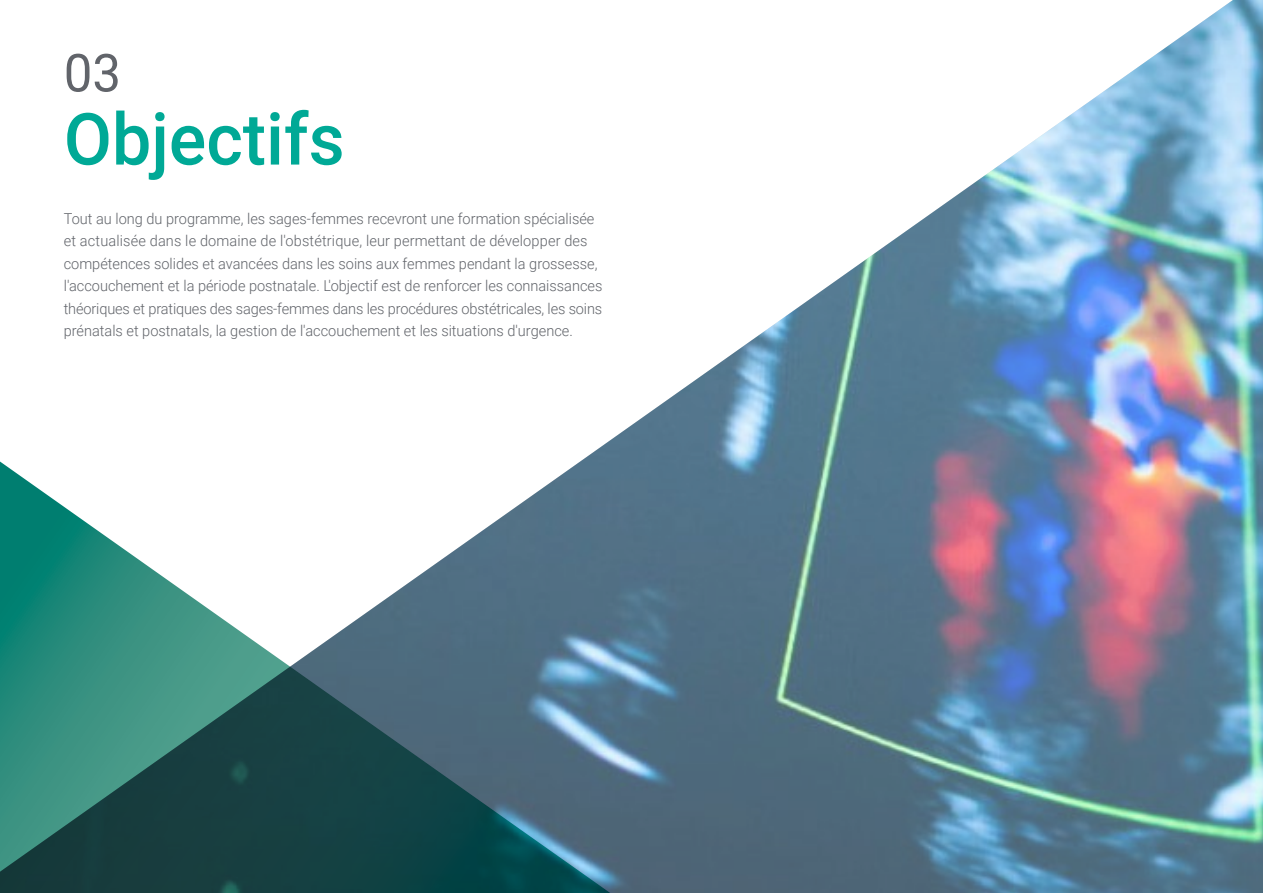
<style>
.page{position:relative;width:1263px;height:893px;background:#fff}
.page>*{position:absolute;margin:0;border:0;box-sizing:border-box;transform-origin:0 0}
.t1{font:500 72px "Roboto";color:#00a996}
.t2{font:52.5px "Roboto";color:#61646a}
.t3{font:300 15px/22.5px "Roboto";color:#61646a}
</style>
<div class="page">
<img style="left:602px;top:0;width:661px;height:893px">
<svg style="left:0;top:446px;width:640px;height:447px"></svg>
<h2 class="t2" style="left:64px;top:36px;width:59px">03</h2>
<h1 class="t1" style="left:64px;top:89px;width:282px">Objectifs</h1>
<p class="t3" style="left:64px;top:207px;width:540px">Tout au long du programme, les sages-femmes recevront une formation spécialisée et actualisée dans le domaine de l'obstétrique, leur permettant de développer des compétences solides et avancées dans les soins aux femmes pendant la grossesse, l'accouchement et la période postnatale. L'objectif est de renforcer les connaissances théoriques et pratiques des sages-femmes dans les procédures obstétricales, les soins prénatals et postnatals, la gestion de l'accouchement et les situations d'urgence.</p>
</div>
